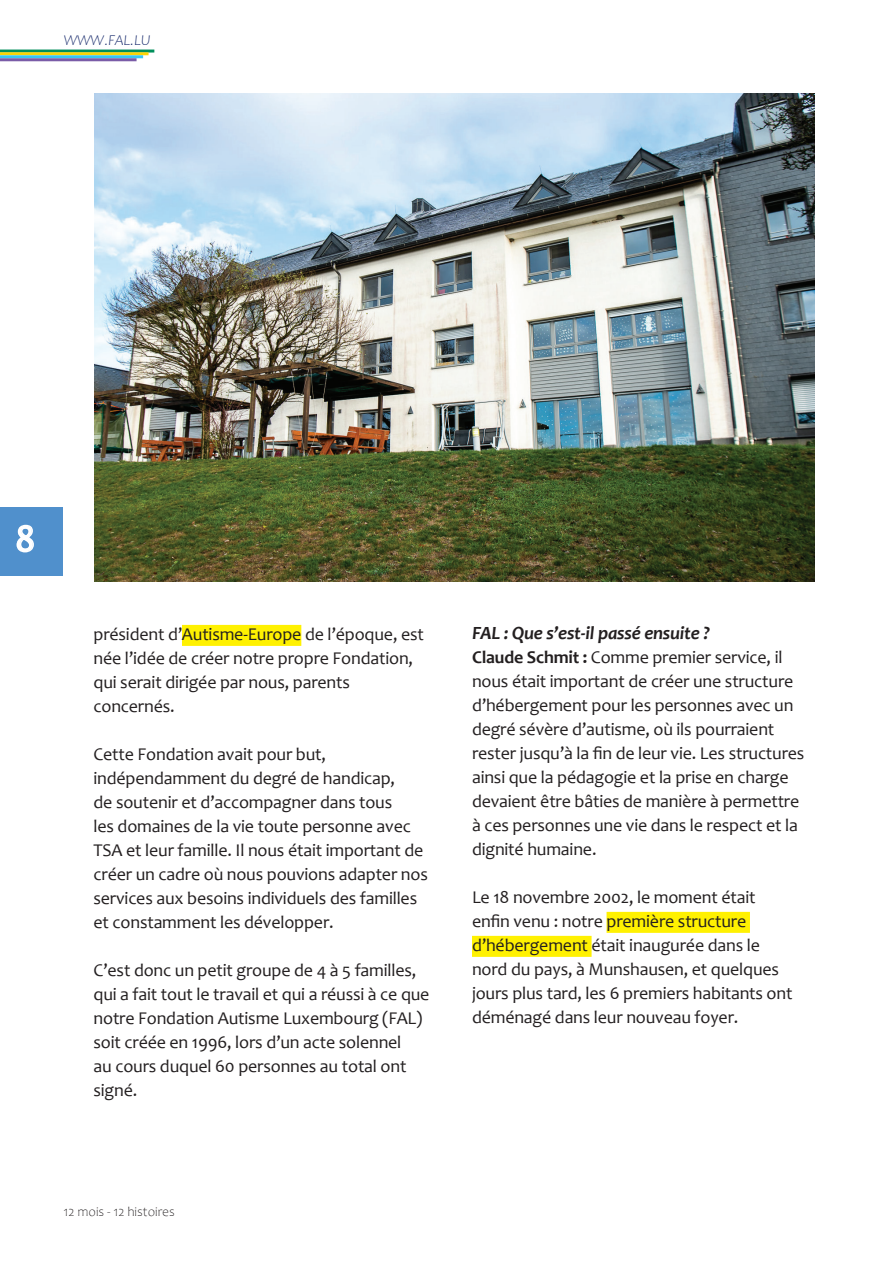
<style>
.page{position:relative;width:893px;height:1263px;background:#fff}
.page>*{position:absolute;margin:0;border:0;box-sizing:border-box;transform-origin:0 0}
.t1{font:34.5px "Lucida Console";color:#fff}
.t2{font:italic 700 18.75px "Candara";letter-spacing:-.01em;color:#231f20}
.t3{font:18px/24px "Candara";letter-spacing:-.01em;color:#231f20}
.t4{font:italic 300 15px "Candara";color:#172a6c}
.t5{font:300 13.5px "Candara";color:#231f20}
.s1{font-weight:700}
</style>
<div class="page">
<div style="left:0;top:507px;width:63px;height:68px;background:#5090cc"></div>
<svg style="left:16px;top:524px;width:18px;height:29px"></svg>
<hr style="left:0;top:50px;width:154px;height:3px;background:#008f5b">
<hr style="left:0;top:52px;width:149px;height:3px;background:#fcd406">
<hr style="left:0;top:55px;width:143px;height:3px;background:#38c6f4">
<hr style="left:0;top:58px;width:137px;height:3px;background:#7a5ca7">
<div style="left:182px;top:625px;width:119px;height:21px;background:#fff101"></div>
<div style="left:607px;top:912px;width:143px;height:21px;background:#fff101"></div>
<div style="left:472px;top:936px;width:120px;height:21px;background:#fff101"></div>
<img style="left:94px;top:94px;width:720px;height:488px">
<p class="t4" style="left:64px;top:32px;width:88px">WWW.FAL.LU</p>
<h1 class="t1" style="left:15px;top:524px;width:22px">8</h1>
<p class="t3" style="left:94px;top:622px;width:332px">président d’Autisme-Europe de l’époque, est née l’idée de créer notre propre Fondation, qui serait dirigée par nous, parents concernés.</p>
<p class="t3" style="left:94px;top:742px;width:336px">Cette Fondation avait pour but, indépendamment du degré de handicap,<br>de soutenir et d’accompagner dans tous<br>les domaines de la vie toute personne avec TSA et leur famille. Il nous était important de créer un cadre où nous pouvions adapter nos services aux besoins individuels des familles et constamment les développer.</p>
<p class="t3" style="left:94px;top:958px;width:337px">C’est donc un petit groupe de 4 à 5 familles, qui a fait tout le travail et qui a réussi à ce que notre Fondation Autisme Luxembourg (FAL) soit créée en 1996, lors d’un acte solennel<br>au cours duquel 60 personnes au total ont signé.</p>
<p class="t5" style="left:64px;top:1204px;width:113px">12 mois - 12 histoires</p>
<p class="t2" style="left:472px;top:621px;width:240px">FAL : Que s’est-il passé ensuite ?</p>
<p class="t3" style="left:472px;top:645px;width:334px"><span class="s1">Claude Schmit :</span> Comme premier service, il nous était important de créer une structure d’hébergement pour les personnes avec un degré sévère d’autisme, où ils pourraient rester jusqu’à la fin de leur vie. Les structures ainsi que la pédagogie et la prise en charge devaient être bâties de manière à permettre à ces personnes une vie dans le respect et la dignité humaine.</p>
<p class="t3" style="left:472px;top:885px;width:322px">Le 18 novembre 2002, le moment était enfin venu : notre première structure d’hébergement était inaugurée dans le nord du pays, à Munshausen, et quelques jours plus tard, les 6 premiers habitants ont déménagé dans leur nouveau foyer.</p>
</div>
